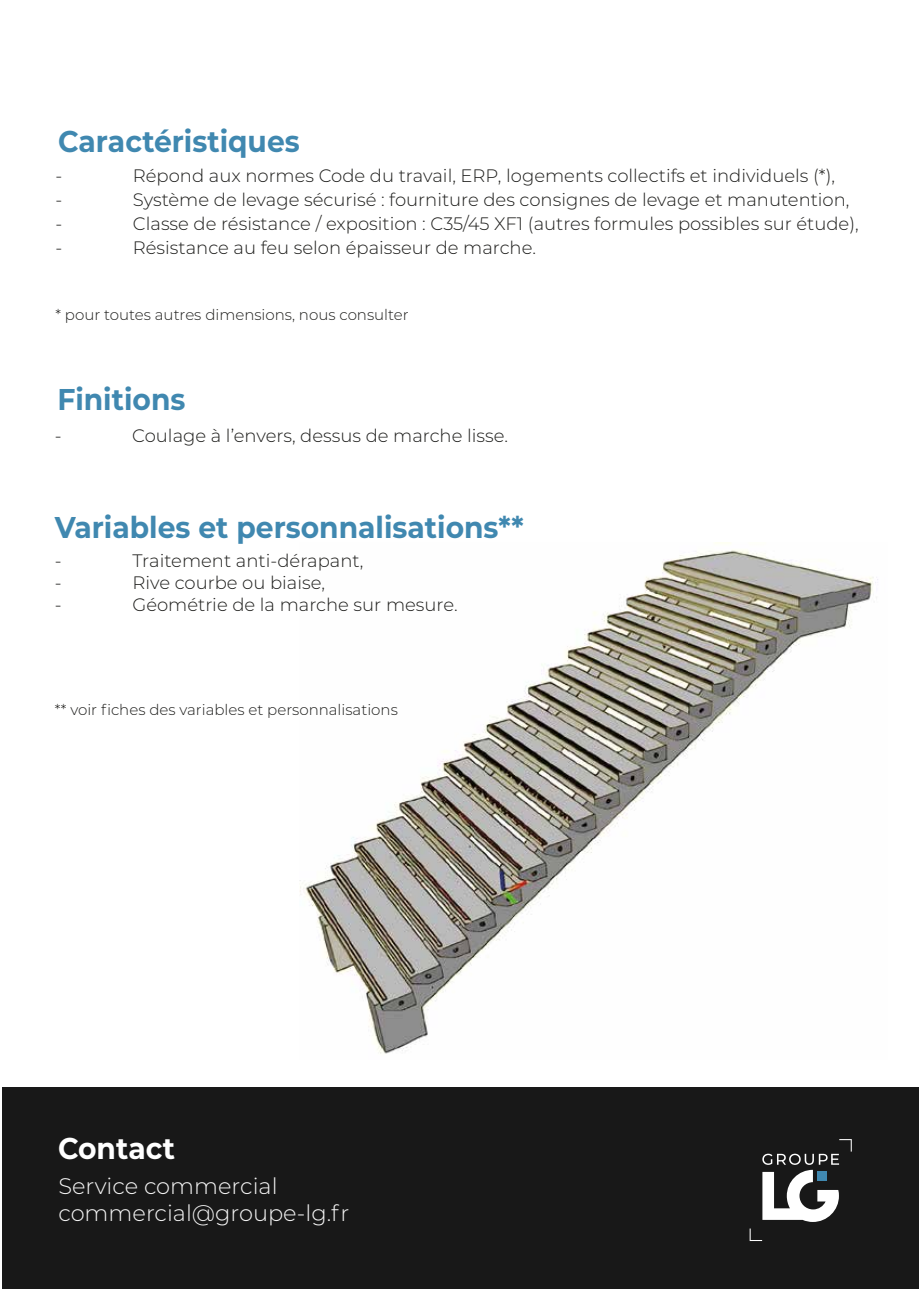
<style>
.page{position:relative;width:919px;height:1289px;background:#fff}
.page>*{position:absolute;margin:0;border:0;box-sizing:border-box;transform-origin:0 0}
.t1{font:700 30px "Montserrat";color:#4088b0;scale:.94 1}
.t2{font:700 30px "Montserrat";color:#fff;scale:.94 1}
.t3{font:300 22.5px/27px "Montserrat";color:#f6f6f6}
.t4{font:300 18px "Montserrat";color:#1d1d1b}
.t5{font:300 15px "Montserrat";color:#1d1d1b}
</style>
<div class="page">
<div style="left:2px;top:1086px;width:916px;height:202px;background:#181818"></div>
<svg style="left:762px;top:1139px;width:89px;height:82px"></svg>
<svg style="left:749px;top:1228px;width:2px;height:12px"></svg>
<img style="left:299px;top:543px;width:579px;height:511px">
<h1 class="t1" style="left:58px;top:128px;width:259px">Caractéristiques</h1>
<p class="t4" style="left:55px;top:167px;width:8px">-</p>
<p class="t4" style="left:133px;top:167px;width:703px">Répond aux normes Code du travail, ERP, logements collectifs et individuels (*),</p>
<p class="t4" style="left:55px;top:191px;width:8px">-</p>
<p class="t4" style="left:133px;top:191px;width:718px">Système de levage sécurisé : fourniture des consignes de levage et manutention,</p>
<p class="t4" style="left:55px;top:215px;width:8px">-</p>
<p class="t4" style="left:133px;top:215px;width:727px">Classe de résistance / exposition : C35/45 XF1 (autres formules possibles sur étude),</p>
<p class="t4" style="left:55px;top:239px;width:8px">-</p>
<p class="t4" style="left:133px;top:239px;width:404px">Résistance au feu selon épaisseur de marche.</p>
<p class="t5" style="left:55px;top:308px;width:355px">* pour toutes autres dimensions, nous consulter</p>
<h1 class="t1" style="left:58px;top:387px;width:137px">Finitions</h1>
<p class="t4" style="left:55px;top:426px;width:8px">-</p>
<p class="t4" style="left:132px;top:426px;width:377px">Coulage à l’envers, dessus de marche lisse.</p>
<h1 class="t1" style="left:55px;top:514px;width:500px">Variables et personnalisations**</h1>
<p class="t4" style="left:55px;top:552px;width:8px">-</p>
<p class="t4" style="left:132px;top:552px;width:232px">Traitement anti-dérapant,</p>
<p class="t4" style="left:55px;top:573px;width:8px">-</p>
<p class="t4" style="left:132px;top:573px;width:194px">Rive courbe ou biaise,</p>
<p class="t4" style="left:55px;top:595px;width:8px">-</p>
<p class="t4" style="left:132px;top:595px;width:327px">Géométrie de la marche sur mesure.</p>
<p class="t5" style="left:55px;top:702px;width:344px">** voir fiches des variables et personnalisations</p>
<h1 class="t2" style="left:58px;top:1135px;width:126px">Contact</h1>
<p class="t3" style="left:58px;top:1173px;width:292px">Service commercial commercial@groupe-lg.fr</p>
</div>
